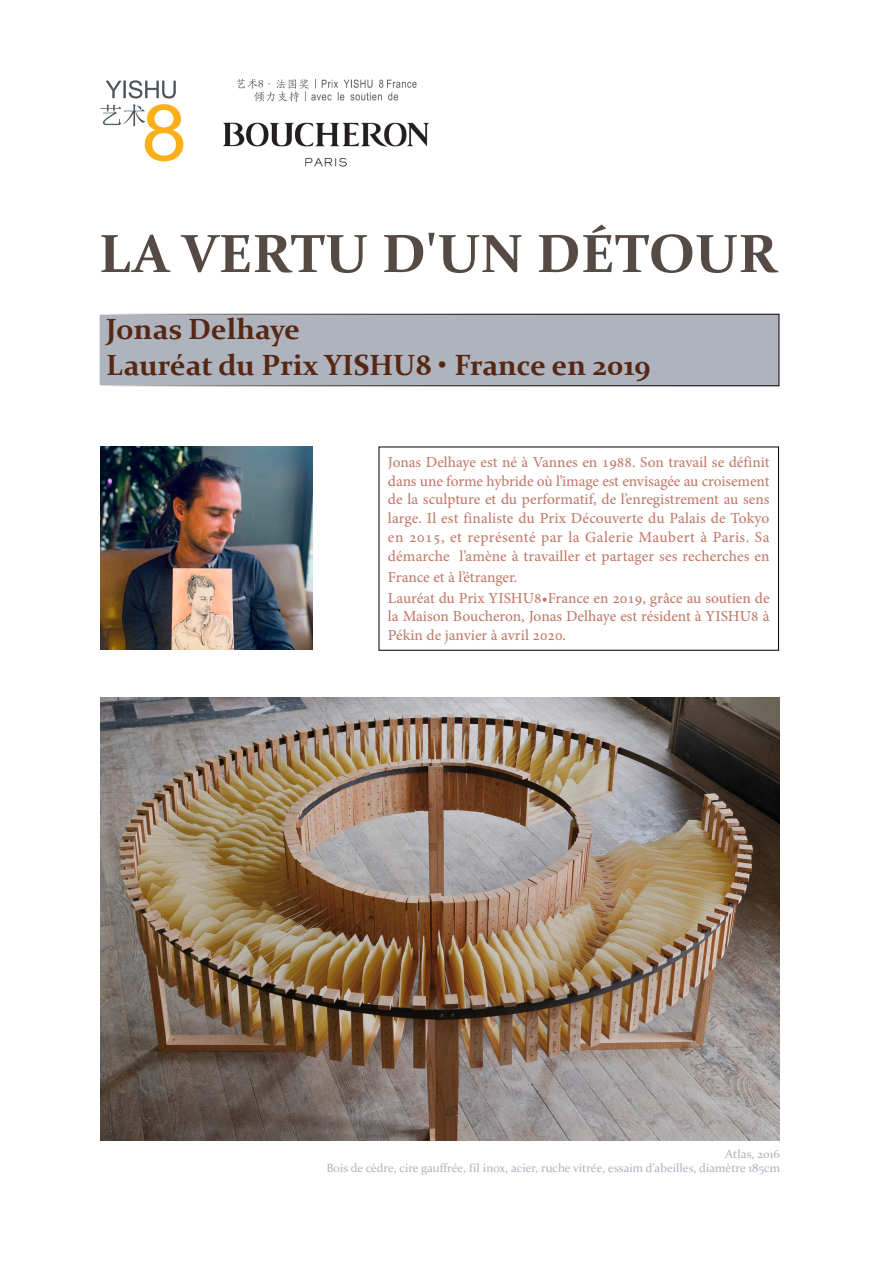
<style>
.page{position:relative;width:893px;height:1263px;background:#fff}
.page>*{position:absolute;margin:0;border:0;box-sizing:border-box;transform-origin:0 0}
.t1{font:700 54px "Constantia";color:#564b44;scale:1.04 1}
.t2{font:700 29.25px "Constantia";color:#562713}
.t3{font:15px/18.8px "Adobe Hebrew";color:#c07868;text-align:justify}
.t4{font:12px "Constantia";color:#afb3bd}
</style>
<div class="page">
<img style="left:100px;top:698px;width:680px;height:442px">
<div style="left:99px;top:314px;width:680px;height:72px;background:#afb3bd"></div>
<img style="left:100px;top:80px;width:84px;height:82px">
<img style="left:223px;top:78px;width:206px;height:89px">
<img style="left:100px;top:447px;width:213px;height:202px">
<p class="t1" style="left:99px;top:216px;width:654px">LA VERTU D'UN DÉTOUR</p>
<p class="t2" style="left:106px;top:309px;width:195px">Jonas Delhaye</p>
<p class="t2" style="left:106px;top:345px;width:545px">Lauréat du Prix YISHU8 • France en 2019</p>
<p class="t3" style="left:388px;top:453px;width:383px">Jonas Delhaye est né à Vannes en 1988. Son travail se définit dans une forme hybride où l’image est envisagée au croisement de la sculpture et du performatif, de l’enregistrement au sens large. Il est finaliste du Prix Découverte du Palais de Tokyo en 2015, et représenté par la Galerie Maubert à Paris. Sa démarche l’amène à travailler et partager ses recherches en</p>
<p class="t3" style="left:388px;top:568px;width:131px">France et à l’étranger.</p>
<p class="t3" style="left:388px;top:589px;width:383px">Lauréat du Prix YISHU8•France en 2019, grâce au soutien de la Maison Boucheron, Jonas Delhaye est résident à YISHU8 à Pékin de janvier à avril 2020.</p>
<p class="t4" style="left:725px;top:1146px;width:56px">Atlas, 2016</p>
<p class="t4" style="left:326px;top:1160px;width:455px">Bois de cèdre, cire gauffrée, fil inox, acier, ruche vitrée, essaim d’abeilles, diamètre 185cm</p>
</div>
